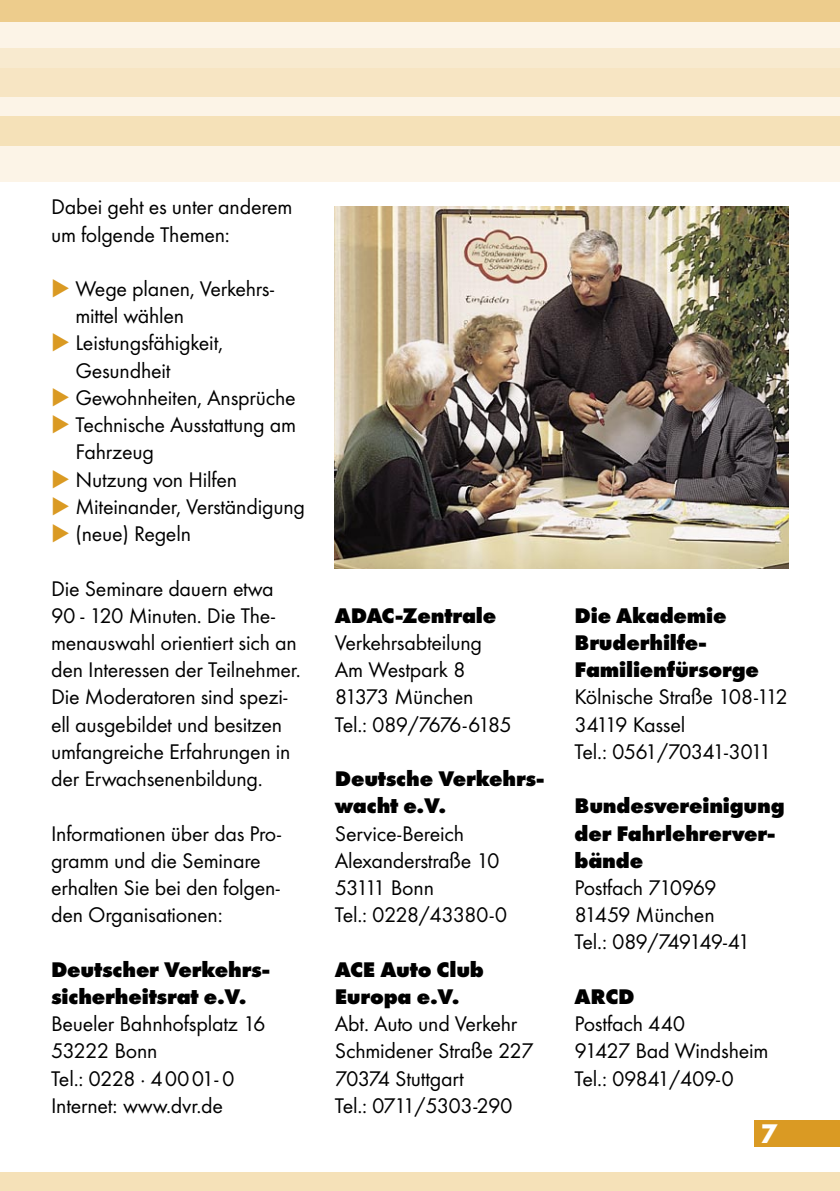
<style>
.page{position:relative;width:840px;height:1191px;background:#fff}
.page>*{position:absolute;margin:0;border:0;box-sizing:border-box;transform-origin:0 0}
.t1{font:700 28px "Futura T";color:#fff}
.t2{font:22px/27.2px "Futura T";letter-spacing:-.01em;color:#000}
.t3{font:800 22px/27.2px "Futura T";letter-spacing:-.01em;color:#000}
.t4{font:22px/27.2px "Futura T";letter-spacing:-.03em;color:#000}
.t5{font:22px/27.2px "Futura T";letter-spacing:-.035em;color:#000}
.s1{color:#da9a23}
</style>
<div class="page">
<div style="left:0;top:0;width:839px;height:181px;background:#fcf4e7"></div>
<div style="left:0;top:0;width:839px;height:21px;background:#edcc8c"></div>
<div style="left:0;top:48px;width:839px;height:20px;background:#f8eacf"></div>
<div style="left:0;top:68px;width:839px;height:29px;background:#f7e5c3"></div>
<div style="left:0;top:116px;width:839px;height:30px;background:#f5e1b8"></div>
<div style="left:0;top:1172px;width:839px;height:19px;background:#f5e1b8"></div>
<div style="left:754px;top:1120px;width:85px;height:27px;background:#da9a23"></div>
<img style="left:334px;top:206px;width:454px;height:362px">
<p class="t2" style="left:51px;top:193px;width:243px">Dabei geht es unter anderem um folgende Themen:</p>
<p class="t2" style="left:75px;top:275px;width:200px;text-indent:-24px"><span class="s1">◆</span> Wege planen, Verkehrs&shy;mittel wählen</p>
<p class="t2" style="left:75px;top:329px;width:149px;text-indent:-24px"><span class="s1">◆</span> Leistungsfähigkeit,<br>Gesundheit</p>
<p class="t2" style="left:51px;top:384px;width:246px"><span class="s1">◆</span> Gewohnheiten, Ansprüche</p>
<p class="t2" style="left:75px;top:411px;width:222px;text-indent:-24px"><span class="s1">◆</span> Technische Ausstattung am<br>Fahrzeug</p>
<p class="t2" style="left:51px;top:465px;width:187px"><span class="s1">◆</span> Nutzung von Hilfen</p>
<p class="t2" style="left:51px;top:493px;width:255px"><span class="s1">◆</span> Miteinander, Verständigung</p>
<p class="t2" style="left:51px;top:520px;width:141px"><span class="s1">◆</span> (neue) Regeln</p>
<p class="t2" style="left:51px;top:574px;width:251px">Die Seminare dauern etwa<br>90 - 120 Minuten. Die The&shy;menauswahl orientiert sich an den Interessen der Teilnehmer.<br>Die Moderatoren sind spezi&shy;ell ausgebildet und besitzen umfangreiche Erfahrungen in der Erwachsenenbildung.</p>
<p class="t2" style="left:51px;top:819px;width:231px">Informationen über das Pro&shy;gramm und die Seminare erhalten Sie bei den folgen&shy;den Organisationen:</p>
<p class="t3" style="left:51px;top:955px;width:218px">Deutscher Verkehrs&shy;sicherheitsrat e.V.</p>
<p class="t2" style="left:51px;top:1010px;width:216px">Beueler Bahnhofsplatz 16<br>53222 Bonn<br>Tel.: 0228 · 40001- 0<br>Internet: www.dvr.de</p>
<p class="t3" style="left:334px;top:601px;width:163px">ADAC-Zentrale</p>
<p class="t2" style="left:334px;top:629px;width:179px">Verkehrsabteilung<br>Am Westpark 8<br>81373 München<br>Tel.: 089/7676-6185</p>
<p class="t3" style="left:334px;top:765px;width:209px">Deutsche Verkehrs&shy;wacht e.V.</p>
<p class="t2" style="left:334px;top:819px;width:174px">Service-Bereich<br>Alexanderstraße 10<br>53111 Bonn<br>Tel.: 0228/43380-0</p>
<p class="t3" style="left:334px;top:955px;width:150px">ACE Auto Club<br>Europa e.V.</p>
<p class="t2" style="left:334px;top:1010px;width:200px">Abt. Auto und Verkehr<br>Schmidener Straße 227<br>70374 Stuttgart<br>Tel.: 0711/5303-290</p>
<p class="t3" style="left:574px;top:601px;width:186px">Die Akademie<br>Bruderhilfe-<br>Familienfürsorge</p>
<p class="t4" style="left:574px;top:683px;width:215px">Kölnische Straße 108-112<br>34119 Kassel<br>Tel.: 0561/70341-3011</p>
<p class="t3" style="left:574px;top:792px;width:211px">Bundesvereinigung der Fahrlehrerver&shy;bände</p>
<p class="t5" style="left:574px;top:874px;width:177px">Postfach 710969<br>81459 München<br>Tel.: 089/749149-41</p>
<p class="t3" style="left:574px;top:982px;width:61px">ARCD</p>
<p class="t2" style="left:574px;top:1010px;width:195px">Postfach 440<br>91427 Bad Windsheim<br>Tel.: 09841/409-0</p>
<p class="t1" style="left:760px;top:1116px;width:18px">7</p>
</div>
